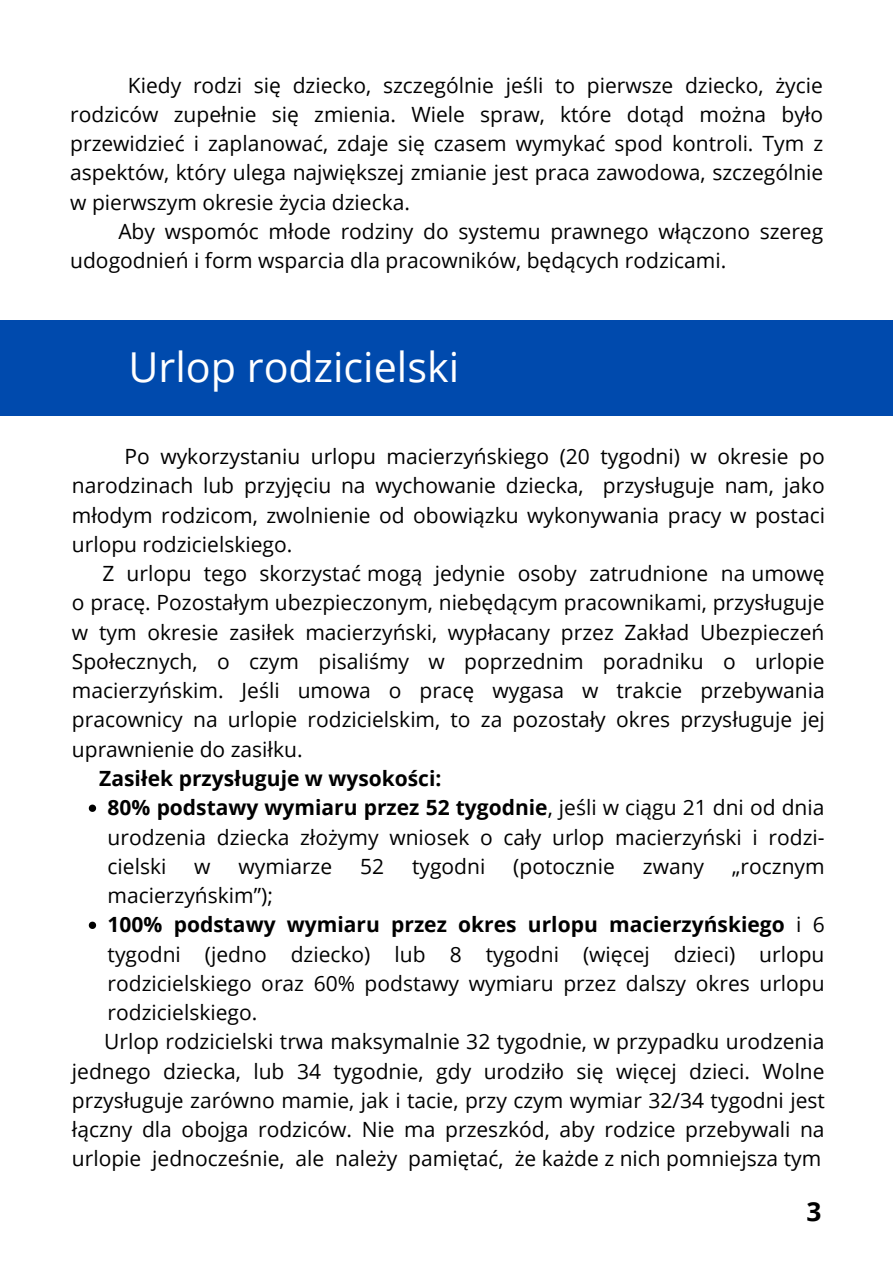
<style>
.page{position:relative;width:893px;height:1263px;background:#fff}
.page>*{position:absolute;margin:0;border:0;box-sizing:border-box;transform-origin:0 0}
.t1{font:41.25px "Open Sans";color:#fff}
.t2{font:700 26.25px "Open Sans";color:#000}
.t3{font:21px/29.2px "Open Sans";color:#000;text-align:justify}
.t4{font:700 21px "Open Sans";color:#000}
.s1{font-weight:700}
</style>
<div class="page">
<div style="left:0;top:321px;width:893px;height:95px;background:#004aad"></div>
<svg style="left:89px;top:804px;width:7px;height:8px"></svg>
<svg style="left:89px;top:922px;width:7px;height:7px"></svg>
<p class="t3" style="left:70px;top:70px;width:754px;text-indent:58px">Kiedy rodzi się dziecko, szczególnie jeśli to pierwsze dziecko, życie rodziców zupełnie się zmienia. Wiele spraw, które dotąd można było przewidzieć i zaplanować, zdaje się czasem wymykać spod kontroli. Tym z aspektów, który ulega największej zmianie jest praca zawodowa, szczególnie w pierwszym okresie życia dziecka.</p>
<p class="t3" style="left:70px;top:216px;width:754px;text-indent:48px">Aby wspomóc młode rodziny do systemu prawnego włączono szereg udogodnień i form wsparcia dla pracowników, będących rodzicami.</p>
<h1 class="t1" style="left:128px;top:338px;width:332px">Urlop rodzicielski</h1>
<p class="t3" style="left:72px;top:441px;width:754px;text-indent:53px">Po wykorzystaniu urlopu macierzyńskiego (20 tygodni) w okresie po narodzinach lub przyjęciu na wychowanie dziecka, przysługuje nam, jako młodym rodzicom, zwolnienie od obowiązku wykonywania pracy w postaci urlopu rodzicielskiego.</p>
<p class="t3" style="left:72px;top:558px;width:754px;text-indent:31px">Z urlopu tego skorzystać mogą jedynie osoby zatrudnione na umowę o pracę. Pozostałym ubezpieczonym, niebędącym pracownikami, przysługuje w tym okresie zasiłek macierzyński, wypłacany przez Zakład Ubezpieczeń Społecznych, o czym pisaliśmy w poprzednim poradniku o urlopie macierzyńskim. Jeśli umowa o pracę wygasa w trakcie przebywania pracownicy na urlopie rodzicielskim, to za pozostały okres przysługuje jej uprawnienie do zasiłku.</p>
<p class="t4" style="left:99px;top:763px;width:344px">Zasiłek przysługuje w wysokości:</p>
<p class="t3" style="left:108px;top:792px;width:718px"><span class="s1">80% podstawy wymiaru przez 52 tygodnie</span>, jeśli w ciągu 21 dni od dnia urodzenia dziecka złożymy wniosek o cały urlop macierzyński i rodzi&shy;cielski</p>
<p class="t3" style="left:194px;top:851px;width:18px">w</p>
<p class="t3" style="left:238px;top:851px;width:95px">wymiarze</p>
<p class="t3" style="left:360px;top:851px;width:26px">52</p>
<p class="t3" style="left:412px;top:851px;width:75px">tygodni</p>
<p class="t3" style="left:513px;top:851px;width:103px">(potocznie</p>
<p class="t3" style="left:643px;top:851px;width:63px">zwany</p>
<p class="t3" style="left:732px;top:851px;width:94px">„rocznym</p>
<p class="t3" style="left:108px;top:880px;width:718px;text-align:left">macierzyńskim”);<br><span class="s1">100% podstawy wymiaru przez okres urlopu macierzyńskiego</span> i 6 tygodni (jedno dziecko) lub 8 tygodni (więcej dzieci) urlopu rodzicielskiego oraz 60% podstawy wymiaru przez dalszy okres urlopu rodzicielskiego.</p>
<p class="t3" style="left:72px;top:1026px;width:754px;text-indent:32px">Urlop rodzicielski trwa maksymalnie 32 tygodnie, w przypadku urodzenia jednego dziecka, lub 34 tygodnie, gdy urodziło się więcej dzieci. Wolne przysługuje zarówno mamie, jak i tacie, przy czym wymiar 32/34 tygodni jest łączny dla obojga rodziców. Nie ma przeszkód, aby rodzice przebywali na urlopie jednocześnie, ale należy pamiętać, że każde z nich pomniejsza tym</p>
<p class="t2" style="left:806px;top:1193px;width:16px">3</p>
</div>
